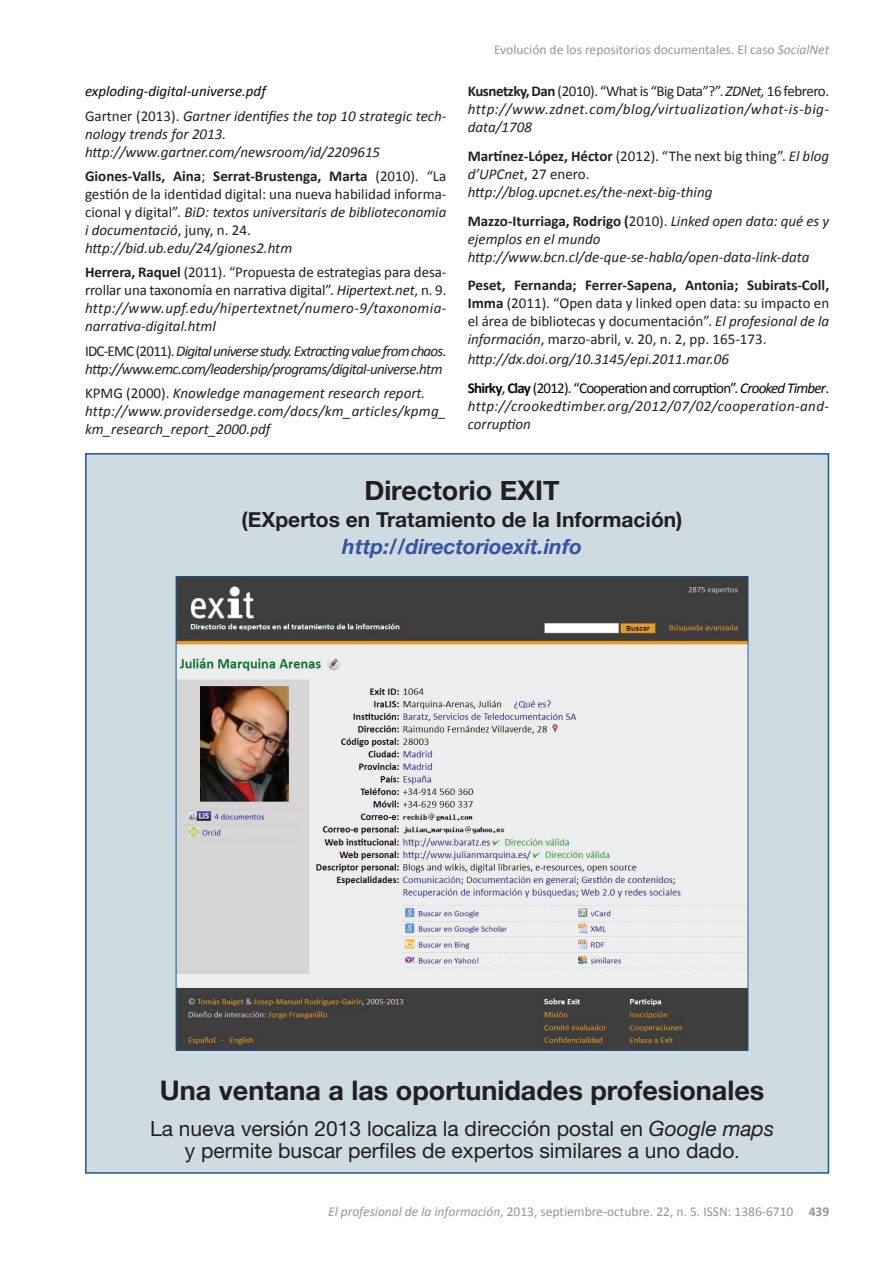
<style>
.page{position:relative;width:893px;height:1263px;background:#fff}
.page>*{position:absolute;margin:0;border:0;box-sizing:border-box;transform-origin:0 0}
.t1{font:700 27px "Helvetica Neue";color:#231f20}
.t2{font:21px/22.5px "Helvetica Neue";color:#231f20;text-align:center}
.t3{font:700 21px "Helvetica Neue";color:#231f20}
.t4{font:italic 700 21px "Helvetica Neue";color:#3853a3}
.t5{font:italic 15px/18px "Calibri";color:#231f20}
.t6{font:15px/18px "Calibri";color:#231f20}
.t7{font:italic 15px/18px "Calibri";letter-spacing:-.05em;color:#231f20}
.t8{font:italic 15px/18px "Calibri";letter-spacing:.025em;color:#231f20}
.t9{font:13.5px "Calibri";color:#939598}
.s1{color:#0a0609}
.s2{font-style:normal}
.s3{font-weight:700}
.s4{font-style:italic}
.s5{font-weight:700;font-style:normal}
.s6{font-weight:700;font-style:normal;color:#0a0609}
.s7{font-style:normal;color:#0a0609}
.s8{font-size:18px}
</style>
<div class="page">
<div style="left:85px;top:453px;width:744px;height:721px;background:#cedce2;border:2px solid #20539b"></div>
<img style="left:178px;top:578px;width:568px;height:470px">
<p class="t5" style="left:85px;top:79px;width:363px;line-height:24.3px"><span class="s1">exploding-digital-universe.pdf<br></span><span class="s2">Gartner (2013).</span> Gartner identifies the top 10 strategic tech-</p>
<p class="t5" style="left:85px;top:124px;width:297px">nology trends for 2013. http://www.gartner.com/newsroom/id/2209615</p>
<p class="t6" style="left:85px;top:167px;width:363px"><span class="s3">Giones-Valls, Aina</span>; <span class="s3">Serrat-Brustenga, Marta</span> (2010). “La gestión de la identidad digital: una nueva habilidad informa&shy;cional y digital”. <span class="s4">BiD: textos universitaris de biblioteconomia i documentació</span>, juny, n. 24. <span class="s4">http://bid.ub.edu/24/giones2.htm</span></p>
<p class="t5" style="left:85px;top:263px;width:363px;text-align:justify"><span class="s5">Herrera, Raquel</span> <span class="s2">(2011). “Propuesta de estrategias para desa&shy;rrollar una taxonomía en narrativa digital”.</span> Hipertext.net<span class="s2">, n. 9. </span>http://www.upf.edu/hipertextnet/numero-9/taxonomia&shy;narrativa-digital.html</p>
<p class="t7" style="left:85px;top:341px;width:363px"><span class="s2">IDC-EMC (2011).</span> Digital universe study. Extracting value from chaos<span class="s2">. </span>http://www.emc.com/leadership/programs/digital-universe.htm</p>
<p class="t5" style="left:85px;top:384px;width:363px"><span class="s2">KPMG (2000).</span> Knowledge management research report. http://www.providersedge.com/docs/km_articles/kpmg_ km_research_report_2000.pdf</p>
<p class="t9" style="left:494px;top:41px;width:337px">Evolución de los repositorios documentales. El caso <span class="s4">SocialNet</span></p>
<p class="t5" style="left:468px;top:82px;width:363px;text-align:justify"><span class="s5">Kusnetzky, Dan</span> <span class="s2">(2010). “What is “Big Data”?”.</span> ZDNet, <span class="s2">16 febrero. </span>http://www.zdnet.com/blog/virtualization/what-is-big&shy;data/1708</p>
<p class="t5" style="left:468px;top:146px;width:363px"><span class="s5">Martínez-López, Héctor</span> <span class="s2">(2012). “The next big thing”.</span> El blog d’UPCnet<span class="s2">, 27 enero. </span>http://blog.upcnet.es/the-next-big-thing</p>
<p class="t5" style="left:468px;top:211px;width:363px"><span class="s5">Mazzo-Iturriaga, Rodrigo (</span><span class="s2">2010).</span> Linked open data: qué es y ejemplos en el mundo http://www.bcn.cl/de-que-se-habla/open-data-link-data</p>
<p class="t6" style="left:468px;top:276px;width:363px;text-align:justify"><span class="s3">Peset, Fernanda; Ferrer-Sapena, Antonia; Subirats-Coll, Imma</span> (2011). “Open data y linked open data: su impacto en el área de bibliotecas y documentación”. <span class="s4">El profesional de la información</span>, marzo-abril, v. 20, n. 2, pp. 165-173.</p>
<p class="t5" style="left:468px;top:344px;width:363px;line-height:28.7px">http://dx.doi.org/10.3145/epi.2011.mar.06<br><span class="s6">Shirky</span><span class="s7">,</span> <span class="s6">Clay</span> <span class="s7">(2012). “Cooperation and corruption”.</span> <span class="s1">Crooked Timber</span><span class="s7">.</span></p>
<p class="t8" style="left:468px;top:396px;width:363px">http://crookedtimber.org/2012/07/02/cooperation-and&shy;corruption</p>
<h1 class="t1" style="left:364px;top:469px;width:184px">Directorio EXIT</h1>
<h2 class="t3" style="left:242px;top:503px;width:442px">(EXpertos en Tratamiento de la Información)</h2>
<h2 class="t4" style="left:342px;top:530px;width:241px">http://directorioexit.info</h2>
<h1 class="t1" style="left:160px;top:1069px;width:606px">Una ventana a las oportunidades profesionales</h1>
<h2 class="t2" style="left:150px;top:1116px;width:626px">La nueva versión 2013 localiza la dirección postal en <span class="s4">Google maps </span>y permite buscar perfiles de expertos similares a uno dado<span class="s8">.</span></h2>
<p class="t9" style="left:328px;top:1203px;width:503px"><span class="s4">El profesional de la información</span>, 2013, septiembre-octubre. 22, n. 5. ISSN: 1386-6710 <span class="s3">439</span></p>
</div>
